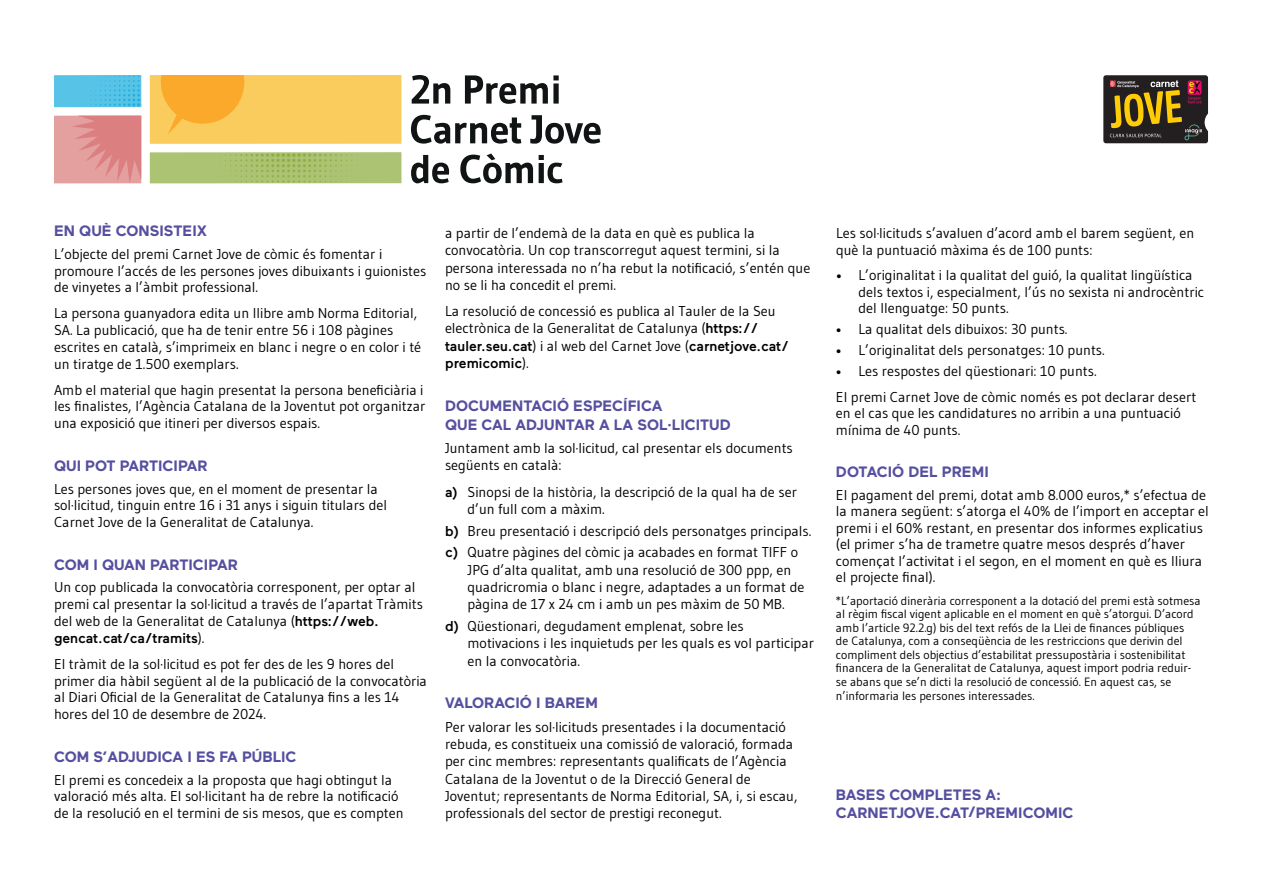
<style>
.page{position:relative;width:1263px;height:893px;background:#fff}
.page>*{position:absolute;margin:0;border:0;box-sizing:border-box;transform-origin:0 0}
.t1{font:700 15px/18.8px "Maax";color:#554fa0}
.tabulat{font:14.25px/17.2px "Gudea";color:#000}
.text_legal{font:12px/13.5px "Gudea";color:#000}
.s1{font-family:"Maax";font-weight:500}
</style>
<div class="page">
<svg style="left:412px;top:75px;width:38px;height:29px"></svg>
<svg style="left:465px;top:75px;width:94px;height:29px"></svg>
<svg style="left:411px;top:115px;width:110px;height:29px"></svg>
<svg style="left:530px;top:115px;width:71px;height:29px"></svg>
<svg style="left:411px;top:155px;width:38px;height:28px"></svg>
<svg style="left:460px;top:154px;width:73px;height:29px"></svg>
<svg style="left:539px;top:155px;width:23px;height:28px"></svg>
<div style="left:54px;top:75px;width:87px;height:32px;background:#57c3e6"></div>
<div style="left:54px;top:116px;width:87px;height:67px;background:#e49f9f"></div>
<div style="left:150px;top:152px;width:251px;height:31px;background:#abc372"></div>
<div style="left:150px;top:75px;width:251px;height:69px;background:#facc5d"></div>
<svg style="left:161px;top:75px;width:83px;height:59px"></svg>
<svg style="left:73px;top:116px;width:68px;height:66px"></svg>
<svg style="left:77px;top:75px;width:63px;height:31px"></svg>
<svg style="left:225px;top:153px;width:127px;height:30px"></svg>
<svg style="left:1103px;top:75px;width:105px;height:68px;background:#574627"></svg>
<h2 class="t1" style="left:54px;top:221px;width:155px">EN QUÈ CONSISTEIX</h2>
<p class="tabulat" style="left:54px;top:245px;width:374px;line-height:16.8px">L’objecte del premi Carnet Jove de còmic és fomentar i promoure l’accés de les persones joves dibuixants i guionistes de vinyetes a l’àmbit professional.</p>
<p class="tabulat" style="left:54px;top:305px;width:369px;line-height:16.8px">La persona guanyadora edita un llibre amb Norma Editorial, SA. La publicació, que ha de tenir entre 56 i 108 pàgines escrites en català, s’imprimeix en blanc i negre o en color i té un tiratge de 1.500 exemplars.</p>
<p class="tabulat" style="left:54px;top:381px;width:373px;line-height:16.8px">Amb el material que hagin presentat la persona beneficiària i les finalistes, l’Agència Catalana de la Joventut pot organitzar una exposició que itineri per diversos espais.</p>
<h2 class="t1" style="left:54px;top:456px;width:155px">QUI POT PARTICIPAR</h2>
<p class="tabulat" style="left:54px;top:480px;width:335px;line-height:16.8px">Les persones joves que, en el moment de presentar la sol·licitud, tinguin entre 16 i 31 anys i siguin titulars del<br>Carnet Jove de la Generalitat de Catalunya.</p>
<h2 class="t1" style="left:54px;top:555px;width:185px">COM I QUAN PARTICIPAR</h2>
<p class="tabulat" style="left:54px;top:579px;width:370px;line-height:16.8px">Un cop publicada la convocatòria corresponent, per optar al premi cal presentar la sol·licitud a través de l’apartat Tràmits del web de la Generalitat de Catalunya (<span class="s1">https://web. gencat.cat/ca/tramits</span>).</p>
<p class="tabulat" style="left:54px;top:655px;width:374px;line-height:16.8px">El tràmit de la sol·licitud es pot fer des de les 9 hores del primer dia hàbil següent al de la publicació de la convocatòria al Diari Oficial de la Generalitat de Catalunya fins a les 14 hores del 10 de desembre de 2024.</p>
<h2 class="t1" style="left:54px;top:747px;width:244px">COM S’ADJUDICA I ES FA PÚBLIC</h2>
<p class="tabulat" style="left:54px;top:771px;width:351px;line-height:16.8px">El premi es concedeix a la proposta que hagi obtingut la valoració més alta. El sol·licitant ha de rebre la notificació de la resolució en el termini de sis mesos, que es compten</p>
<p class="tabulat" style="left:445px;top:224px;width:367px">a partir de l’endemà de la data en què es publica la convocatòria. Un cop transcorregut aquest termini, si la persona interessada no n’ha rebut la notificació, s’entén que no se li ha concedit el premi.</p>
<p class="tabulat" style="left:445px;top:302px;width:345px">La resolució de concessió es publica al Tauler de la Seu electrònica de la Generalitat de Catalunya (<span class="s1">https:// tauler.seu.cat</span>) i al web del Carnet Jove (<span class="s1">carnetjove.cat/ premicomic</span>).</p>
<h2 class="t1" style="left:445px;top:396px;width:287px">DOCUMENTACIÓ ESPECÍFICA<br>QUE CAL ADJUNTAR A LA SOL·LICITUD</h2>
<p class="tabulat" style="left:445px;top:439px;width:349px">Juntament amb la sol·licitud, cal presentar els documents següents en català:</p>
<p class="tabulat" style="left:467px;top:483px;width:331px;text-indent:-22px"><span class="s1">a)</span> Sinopsi de la història, la descripció de la qual ha de ser d’un full com a màxim.</p>
<p class="tabulat" style="left:445px;top:522px;width:368px"><span class="s1">b)</span> Breu presentació i descripció dels personatges principals.</p>
<p class="tabulat" style="left:467px;top:544px;width:338px;text-indent:-22px"><span class="s1">c)</span> Quatre pàgines del còmic ja acabades en format TIFF o JPG d’alta qualitat, amb una resolució de 300 ppp, en quadricromia o blanc i negre, adaptades a un format de pàgina de 17 x 24 cm i amb un pes màxim de 50 MB.</p>
<p class="tabulat" style="left:467px;top:617px;width:348px;text-indent:-23px"><span class="s1">d)</span> Qüestionari, degudament emplenat, sobre les motivacions i les inquietuds per les quals es vol participar en la convocatòria.</p>
<h2 class="t1" style="left:445px;top:694px;width:154px">VALORACIÓ I BAREM</h2>
<p class="tabulat" style="left:445px;top:718px;width:354px">Per valorar les sol·licituds presentades i la documentació rebuda, es constitueix una comissió de valoració, formada per cinc membres: representants qualificats de l’Agència Catalana de la Joventut o de la Direcció General de Joventut; representants de Norma Editorial, SA, i, si escau, professionals del sector de prestigi reconegut.</p>
<p class="tabulat" style="left:836px;top:225px;width:360px;line-height:16.5px">Les sol·licituds s’avaluen d’acord amb el barem següent, en què la puntuació màxima és de 100 punts:</p>
<p class="tabulat" style="left:858px;top:267px;width:347px;line-height:16.5px;text-indent:-22px"><span class="s1">•</span> L’originalitat i la qualitat del guió, la qualitat lingüística dels textos i, especialment, l’ús no sexista ni androcèntric del llenguatge: 50 punts.</p>
<p class="tabulat" style="left:836px;top:320px;width:233px"><span class="s1">•</span> La qualitat dels dibuixos: 30 punts.</p>
<p class="tabulat" style="left:836px;top:341px;width:270px"><span class="s1">•</span> L’originalitat dels personatges: 10 punts.</p>
<p class="tabulat" style="left:836px;top:362px;width:262px"><span class="s1">•</span> Les respostes del qüestionari: 10 punts.</p>
<p class="tabulat" style="left:836px;top:388px;width:362px;line-height:16.5px">El premi Carnet Jove de còmic només es pot declarar desert en el cas que les candidatures no arribin a una puntuació mínima de 40 punts.</p>
<h2 class="t1" style="left:836px;top:463px;width:154px">DOTACIÓ DEL PREMI</h2>
<p class="tabulat" style="left:836px;top:486px;width:374px;line-height:16.5px">El pagament del premi, dotat amb 8.000 euros,* s’efectua de la manera següent: s’atorga el 40% de l’import en acceptar el premi i el 60% restant, en presentar dos informes explicatius (el primer s’ha de trametre quatre mesos després d’haver començat l’activitat i el segon, en el moment en què es lliura el projecte final).</p>
<p class="text_legal" style="left:836px;top:594px;width:366px">*L’aportació dinerària corresponent a la dotació del premi està sotmesa al règim fiscal vigent aplicable en el moment en què s’atorgui. D’acord amb l’article 92.2.g) bis del text refós de la Llei de finances públiques<br>de Catalunya, com a conseqüència de les restriccions que derivin del compliment dels objectius d’estabilitat pressupostària i sostenibilitat financera de la Generalitat de Catalunya, aquest import podria reduir&shy;se abans que se’n dicti la resolució de concessió. En aquest cas, se n’informaria les persones interessades.</p>
<h2 class="t1" style="left:836px;top:786px;width:167px">BASES COMPLETES A:</h2>
<h2 class="t1" style="left:836px;top:804px;width:239px">CARNETJOVE.CAT/PREMICOMIC</h2>
</div>
